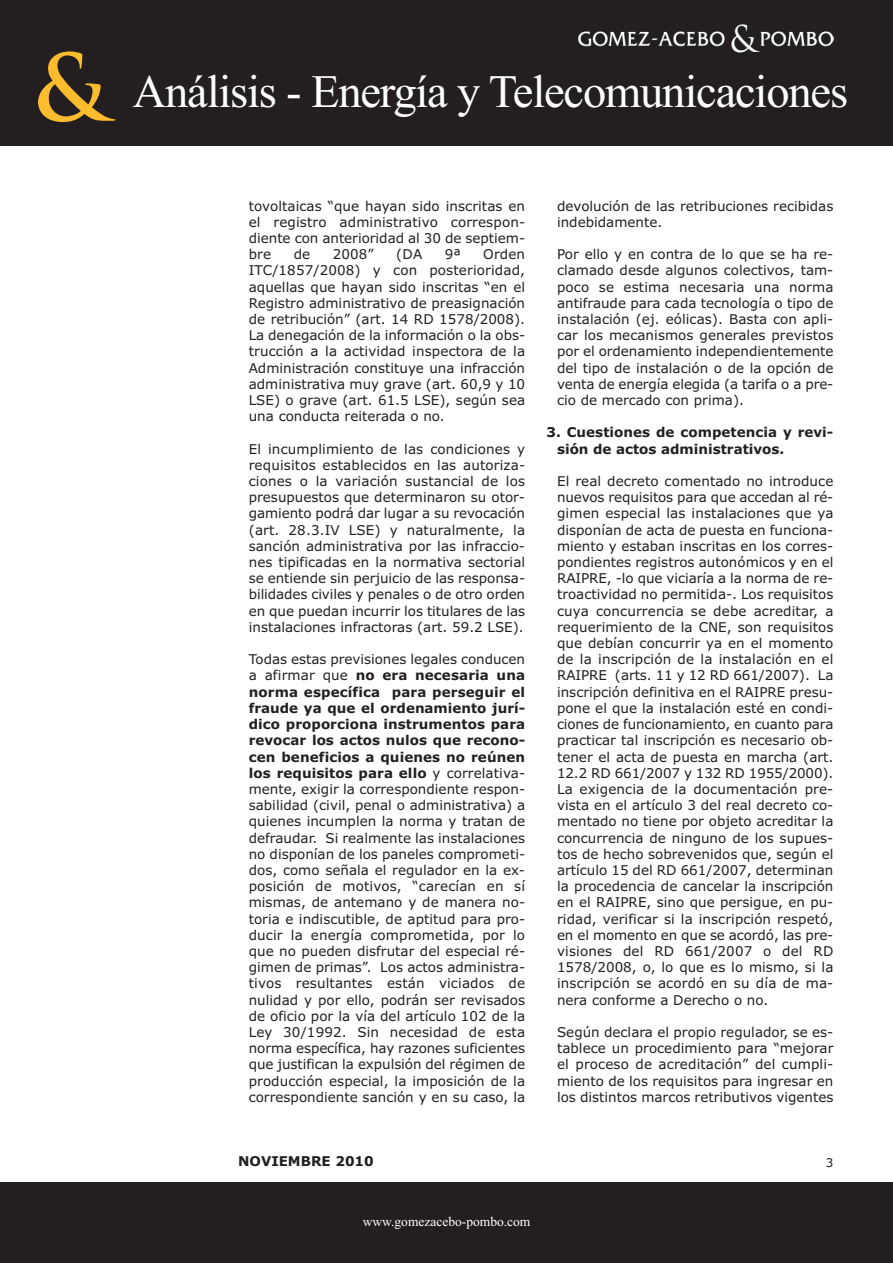
<style>
.page{position:relative;width:893px;height:1263px;background:#fff}
.page>*{position:absolute;margin:0;border:0;box-sizing:border-box;transform-origin:0 0}
.t1{font:46.5px "Times New Roman";letter-spacing:-.025em;color:#fff}
.t2{font:13.5px/16.2px "Verdana";color:#231f20;text-align:justify}
.t3{font:700 13.5px/16.2px "Verdana";color:#231f20}
.t4{font:13.5px "Times New Roman";color:#fff}
.t5{font:12px "Verdana";color:#231f20}
.s1{font-family:"Trajan Pro";font-weight:700;font-size:90px;color:#fdbb2e}
.s2{font-weight:700}
</style>
<div class="page">
<div style="left:0;top:0;width:893px;height:146px;background:#231f20"></div>
<img style="left:578px;top:24px;width:255px;height:29px">
<div style="left:0;top:1183px;width:893px;height:80px;background:#231f20"></div>
<h1 class="t1" style="left:33px;top:64px;width:817px"><span class="s1">&amp;</span> Análisis - Energía y Telecomunicaciones</h1>
<p class="t2" style="left:249px;top:198px;width:278px">tovoltaicas “que hayan sido inscritas en el registro administrativo correspon&shy;diente con anterioridad al 30 de septiem&shy;bre</p>
<p class="t2" style="left:249px;top:246px;width:278px;text-indent:234px">Orden ITC/1857/2008) y con posterioridad, aquellas que hayan sido inscritas “en el Registro administrativo de preasignación de retribución” (art. 14 RD 1578/2008).<br>La denegación de la información o la obs&shy;trucción a la actividad inspectora de la Administración constituye una infracción administrativa muy grave (art. 60,9 y 10<br>LSE) o grave (art. 61.5 LSE), según sea una conducta reiterada o no.</p>
<p class="t2" style="left:249px;top:441px;width:278px">El incumplimiento de las condiciones y requisitos establecidos en las autoriza&shy;ciones o la variación sustancial de los presupuestos que determinaron su otor&shy;gamiento podrá dar lugar a su revocación (art. 28.3.IV LSE) y naturalmente, la sanción administrativa por las infraccio&shy;nes tipificadas en la normativa sectorial se entiende sin perjuicio de las responsa&shy;bilidades civiles y penales o de otro orden en que puedan incurrir los titulares de las instalaciones infractoras (art. 59.2 LSE).</p>
<p class="t2" style="left:249px;top:651px;width:278px">Todas estas previsiones legales conducen a afirmar que <span class="s2">no era necesaria una norma específica para perseguir el fraude ya que el ordenamiento jurí&shy;dico proporciona instrumentos para revocar los actos nulos que recono&shy;cen beneficios a quienes no reúnen los requisitos para ello</span> y correlativa&shy;mente, exigir la correspondiente respon&shy;sabilidad (civil, penal o administrativa) a quienes incumplen la norma y tratan de defraudar. Si realmente las instalaciones no disponían de los paneles comprometi&shy;dos, como señala el regulador en la ex&shy;posición de motivos, “carecían en sí mismas, de antemano y de manera no&shy;toria e indiscutible, de aptitud para pro&shy;ducir la energía comprometida, por lo que no pueden disfrutar del especial ré&shy;gimen de primas”. Los actos administra&shy;tivos resultantes están viciados de nulidad y por ello, podrán ser revisados de oficio por la vía del artículo 102 de la Ley 30/1992. Sin necesidad de esta norma específica, hay razones suficientes que justifican la expulsión del régimen de producción especial, la imposición de la correspondiente sanción y en su caso, la</p>
<p class="t2" style="left:294px;top:246px;width:18px">de</p>
<p class="t2" style="left:333px;top:246px;width:43px">2008”</p>
<p class="t2" style="left:396px;top:246px;width:28px">(DA</p>
<p class="t2" style="left:445px;top:246px;width:18px">9ª</p>
<p class="t2" style="left:557px;top:198px;width:278px">devolución de las retribuciones recibidas indebidamente.</p>
<p class="t2" style="left:557px;top:246px;width:278px">Por ello y en contra de lo que se ha re&shy;clamado desde algunos colectivos, tam&shy;poco se estima necesaria una norma antifraude para cada tecnología o tipo de instalación (ej. eólicas). Basta con apli&shy;car los mecanismos generales previstos por el ordenamiento independientemente del tipo de instalación o de la opción de venta de energía elegida (a tarifa o a pre&shy;cio de mercado con prima).</p>
<p class="t3" style="left:557px;top:425px;width:278px;text-indent:-11px">3. Cuestiones de competencia y revi&shy;sión de actos administrativos.</p>
<p class="t2" style="left:557px;top:473px;width:278px">El real decreto comentado no introduce nuevos requisitos para que accedan al ré&shy;gimen especial las instalaciones que ya disponían de acta de puesta en funciona&shy;miento y estaban inscritas en los corres&shy;pondientes registros autonómicos y en el RAIPRE, -lo que viciaría a la norma de re&shy;troactividad no permitida-. Los requisitos cuya concurrencia se debe acreditar, a requerimiento de la CNE, son requisitos que debían concurrir ya en el momento de la inscripción de la instalación en el RAIPRE (arts. 11 y 12 RD 661/2007). La inscripción definitiva en el RAIPRE presu&shy;pone el que la instalación esté en condi&shy;ciones de funcionamiento, en cuanto para practicar tal inscripción es necesario ob&shy;tener el acta de puesta en marcha (art.<br>12.2 RD 661/2007 y 132 RD 1955/2000).<br>La exigencia de la documentación pre&shy;vista en el artículo 3 del real decreto co&shy;mentado no tiene por objeto acreditar la concurrencia de ninguno de los supues&shy;tos de hecho sobrevenidos que, según el artículo 15 del RD 661/2007, determinan la procedencia de cancelar la inscripción en el RAIPRE, sino que persigue, en pu&shy;ridad, verificar si la inscripción respetó, en el momento en que se acordó, las pre&shy;visiones del RD 661/2007 o del RD 1578/2008, o, lo que es lo mismo, si la inscripción se acordó en su día de ma&shy;nera conforme a Derecho o no.</p>
<p class="t2" style="left:557px;top:1024px;width:278px">Según declara el propio regulador, se es&shy;tablece un procedimiento para “mejorar el proceso de acreditación” del cumpli&shy;miento de los requisitos para ingresar en los distintos marcos retributivos vigentes</p>
<p class="t3" style="left:238px;top:1154px;width:137px">NOVIEMBRE 2010</p>
<p class="t5" style="left:826px;top:1155px;width:9px">3</p>
<p class="t4" style="left:363px;top:1213px;width:169px">www.gomezacebo-pombo.com</p>
</div>
